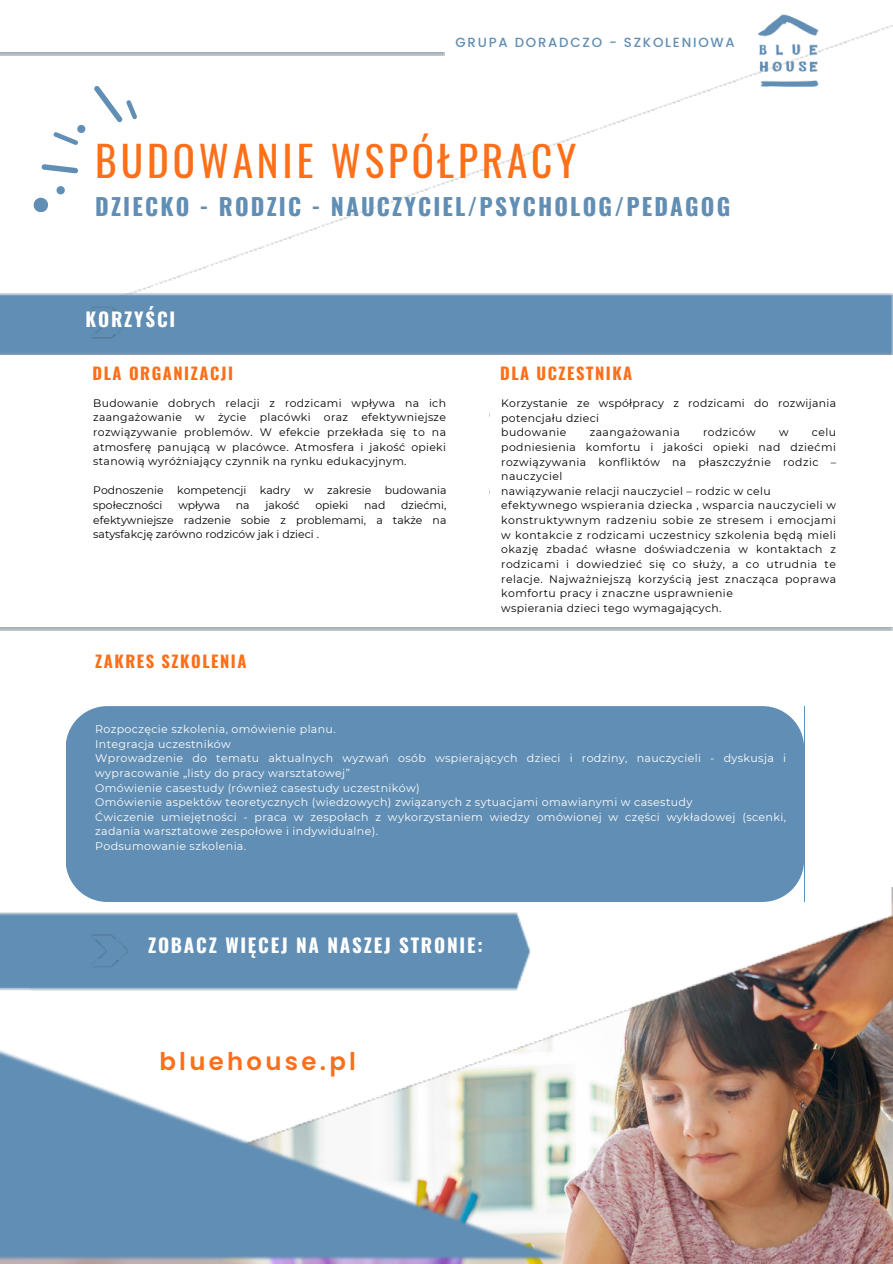
<style>
.page{position:relative;width:893px;height:1264px;background:#fff}
.page>*{position:absolute;margin:0;border:0;box-sizing:border-box;transform-origin:0 0}
.t1{font:41.25px "Oswald";letter-spacing:.095em;color:#fd6f18}
.t2{font:600 24.45px "Poppins";letter-spacing:.135em;color:#fd6f18}
.t3{font:700 23.25px "Oswald";letter-spacing:.095em;color:#618eb4}
.t4{font:700 19.05px "Oswald";letter-spacing:.095em;color:#fff}
.t5{font:700 16.5px "Oswald";letter-spacing:.09em;color:#fd6f18}
.t6{font:500 13.2px "Poppins";letter-spacing:.135em;color:#618eb4}
.t7{font:11.1px/14.7px "Montserrat";letter-spacing:.03em;color:#fff}
.t8{font:10.8px/14.7px "Montserrat";letter-spacing:.03em;color:#000;text-align:justify}
.t9{font:10.8px/14.7px "Montserrat";color:#000}
</style>
<div class="page">
<img style="left:0;top:1230px;width:892px;height:33px">
<img style="left:0;top:26px;width:892px;height:1204px">
<img style="left:0;top:912px;width:530px;height:78px">
<img style="left:0;top:1048px;width:564px;height:213px">
<img style="left:0;top:627px;width:892px;height:3px">
<img style="left:0;top:292px;width:892px;height:62px">
<img style="left:91px;top:306px;width:38px;height:33px">
<img style="left:91px;top:935px;width:38px;height:32px">
<img style="left:0;top:53px;width:444px;height:3px">
<img style="left:736px;top:14px;width:100px;height:111px">
<svg style="left:34px;top:157px;width:52px;height:25px"></svg>
<svg style="left:49px;top:178px;width:24px;height:25px"></svg>
<svg style="left:26px;top:190px;width:30px;height:30px"></svg>
<svg style="left:46px;top:123px;width:40px;height:30px"></svg>
<svg style="left:86px;top:78px;width:45px;height:53px"></svg>
<svg style="left:118px;top:92px;width:27px;height:36px"></svg>
<svg style="left:70px;top:117px;width:24px;height:24px"></svg>
<div style="left:66px;top:706px;width:738px;height:196px;background:#618eb4"></div>
<div style="left:479px;top:403px;width:15px;height:30px;background:#fff"></div>
<div style="left:476px;top:430px;width:20px;height:73px;background:#fff"></div>
<p class="t6" style="left:455px;top:34px;width:281px">GRUPA DORADCZO - SZKOLENIOWA</p>
<p class="t1" style="left:95px;top:129px;width:482px">BUDOWANIE WSPÓŁPRACY</p>
<p class="t3" style="left:95px;top:188px;width:636px">DZIECKO - RODZIC - NAUCZYCIEL/PSYCHOLOG/PEDAGOG</p>
<p class="t4" style="left:86px;top:304px;width:91px">KORZYŚCI</p>
<p class="t5" style="left:93px;top:360px;width:142px">DLA ORGANIZACJI</p>
<p class="t8" style="left:93px;top:395px;width:354px">Budowanie dobrych relacji z rodzicami wpływa na ich zaangażowanie w życie placówki oraz efektywniejsze rozwiązywanie problemów. W efekcie przekłada się to na atmosferę panującą w placówce. Atmosfera i jakość opieki stanowią wyróżniający czynnik na rynku edukacyjnym.</p>
<p class="t9" style="left:93px;top:483px;width:354px">Podnoszenie kompetencji kadry w zakresie budowania społeczności</p>
<p class="t8" style="left:178px;top:498px;width:43px">wpływa</p>
<p class="t8" style="left:236px;top:498px;width:15px">na</p>
<p class="t8" style="left:265px;top:498px;width:36px">jakość</p>
<p class="t8" style="left:315px;top:498px;width:35px">opieki</p>
<p class="t8" style="left:364px;top:498px;width:23px">nad</p>
<p class="t8" style="left:93px;top:498px;width:354px;text-indent:308px">dziećmi, efektywniejsze radzenie sobie z problemami, a także na satysfakcję zarówno rodziców jak i dzieci .</p>
<p class="t5" style="left:95px;top:648px;width:153px">ZAKRES SZKOLENIA</p>
<p class="t5" style="left:500px;top:360px;width:134px">DLA UCZESTNIKA</p>
<p class="t8" style="left:501px;top:396px;width:336px">Korzystanie ze współpracy z rodzicami do rozwijania potencjału dzieci</p>
<p class="t8" style="left:501px;top:425px;width:67px">budowanie</p>
<p class="t8" style="left:589px;top:425px;width:91px">zaangażowania</p>
<p class="t8" style="left:703px;top:425px;width:54px">rodziców</p>
<p class="t8" style="left:779px;top:425px;width:11px">w</p>
<p class="t8" style="left:501px;top:425px;width:336px;text-indent:310px">celu podniesienia komfortu i jakości opieki nad dziećmi rozwiązywania konfliktów na płaszczyźnie rodzic – nauczyciel</p>
<p class="t8" style="left:501px;top:483px;width:271px">nawiązywanie relacji nauczyciel – rodzic w celu</p>
<p class="t8" style="left:501px;top:498px;width:336px">efektywnego wspierania dziecka , wsparcia nauczycieli w konstruktywnym radzeniu sobie ze stresem i emocjami w kontakcie z rodzicami uczestnicy szkolenia będą mieli okazję zbadać własne doświadczenia w kontaktach z rodzicami i dowiedzieć się co służy, a co utrudnia te relacje. Najważniejszą korzyścią jest znacząca poprawa komfortu pracy i znaczne usprawnienie</p>
<p class="t8" style="left:501px;top:600px;width:222px">wspierania dzieci tego wymagających.</p>
<p class="t7" style="left:95px;top:721px;width:242px">Rozpoczęcie szkolenia, omówienie planu.</p>
<p class="t7" style="left:95px;top:736px;width:137px">Integracja uczestników</p>
<p class="t7" style="left:95px;top:751px;width:692px">Wprowadzenie do tematu aktualnych wyzwań osób wspierających dzieci i rodziny, nauczycieli - dyskusja i wypracowanie „listy do pracy warsztatowej”</p>
<p class="t7" style="left:95px;top:780px;width:326px">Omówienie casestudy (również casestudy uczestników)</p>
<p class="t7" style="left:95px;top:794px;width:598px">Omówienie aspektów teoretycznych (wiedzowych) związanych z sytuacjami omawianymi w casestudy</p>
<p class="t7" style="left:95px;top:809px;width:692px">Ćwiczenie umiejętności - praca w zespołach z wykorzystaniem wiedzy omówionej w części wykładowej (scenki, zadania warsztatowe zespołowe i indywidualne).</p>
<p class="t7" style="left:95px;top:838px;width:152px">Podsumowanie szkolenia.</p>
<p class="t4" style="left:148px;top:930px;width:336px">ZOBACZ WIĘCEJ NA NASZEJ STRONIE:</p>
<p class="t2" style="left:159px;top:1044px;width:198px">bluehouse.pl</p>
</div>
